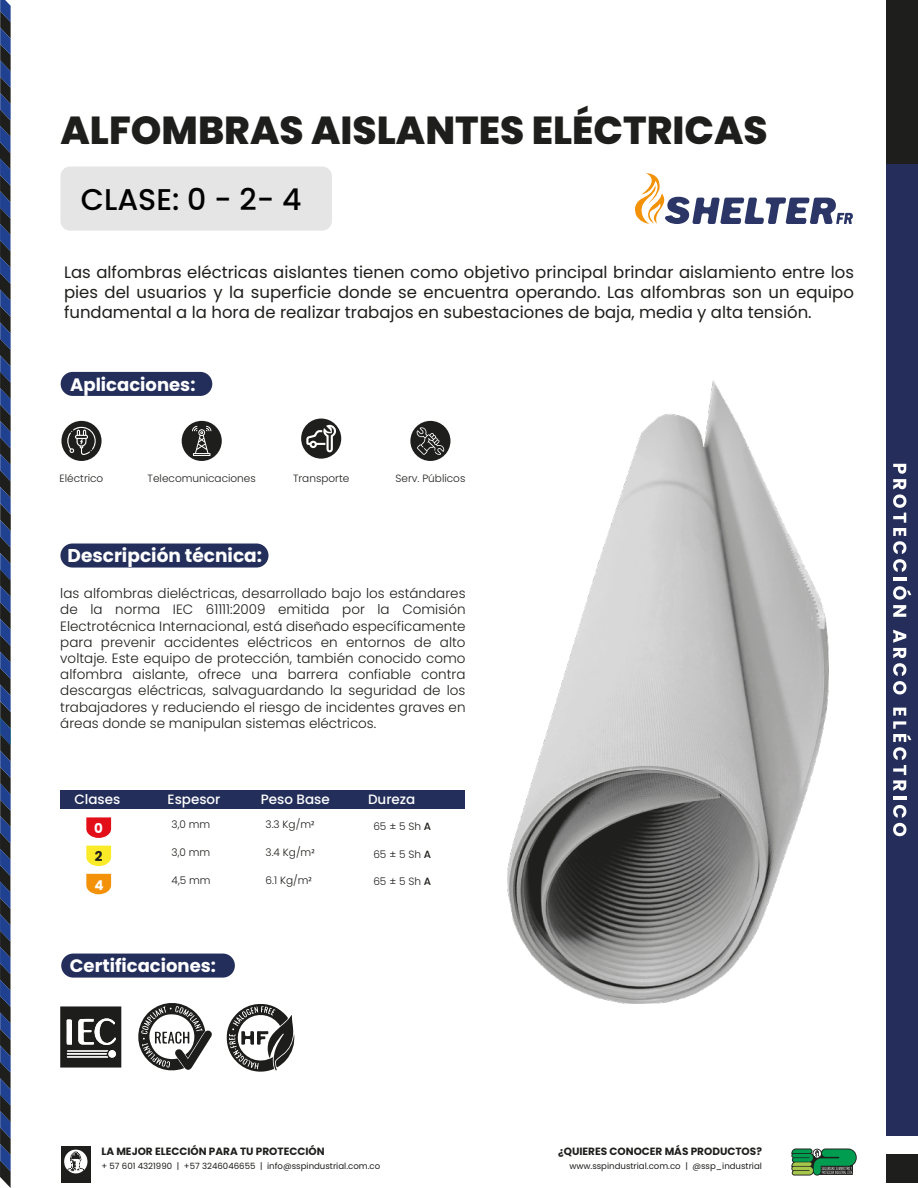
<style>
.page{position:relative;width:918px;height:1188px;background:#fff}
.page>*{position:absolute;margin:0;border:0;box-sizing:border-box;transform-origin:0 0}
.t1{font:800 39px "Poppins";color:#1e1e1c}
.t2{font:500 30px "Poppins";color:#010101}
.t3{font:700 18.6px "Poppins";color:#fff}
.t4{font:700 18px "Poppins";color:#fff}
.t5{font:16.5px/19.8px "Poppins";color:#1e1e1c;text-align:justify}
.t6{font:300 13.5px/16.2px "Poppins";color:#1e1e1c;text-align:justify}
.t7{font:500 13.5px "Poppins";color:#fff}
.t8{font:700 13.5px "Poppins";color:#fff}
.t9{font:700 13.5px "Poppins";color:#1d1d1b}
.t10{font:300 10.5px "Poppins";color:#1d1d1b}
.t11{font:700 10.5px "Poppins";color:#1f1f1d}
.t12{font:300 10.5px "Poppins";color:#1e1e1c}
.t13{font:8.55px "Poppins";color:#1f1f1d}
.s1{font-family:"Myriad Pro";font-weight:400}
.s2{font-weight:500}
</style>
<div class="page">
<div style="left:60px;top:167px;width:272px;height:64px;background:#e5e5e5;border-radius:10px"></div>
<div style="left:60px;top:544px;width:209px;height:24px;background:#232e5b;border-radius:12px"></div>
<div style="left:61px;top:372px;width:151px;height:24px;background:#232e5b;border-radius:12px"></div>
<svg style="left:138px;top:1003px;width:74px;height:68px"></svg>
<svg style="left:226px;top:1004px;width:69px;height:68px"></svg>
<svg style="left:60px;top:1006px;width:61px;height:62px;background:#4e4e4c"></svg>
<div style="left:108px;top:1050px;width:8px;height:8px;background:#fff;border-radius:50%"></div>
<div style="left:61px;top:421px;width:41px;height:40px;background:#1e1e1c;border-radius:50%"></div>
<svg style="left:67px;top:426px;width:29px;height:29px"></svg>
<div style="left:182px;top:421px;width:40px;height:40px;background:#1e1e1c;border-radius:50%"></div>
<svg style="left:192px;top:426px;width:20px;height:30px"></svg>
<div style="left:301px;top:419px;width:40px;height:40px;background:#1e1e1c;border-radius:50%"></div>
<svg style="left:306px;top:423px;width:30px;height:30px"></svg>
<div style="left:410px;top:421px;width:40px;height:40px;background:#1e1e1c;border-radius:50%"></div>
<svg style="left:416px;top:427px;width:29px;height:28px"></svg>
<svg style="left:0;top:0;width:11px;height:1188px;background:#2c3c5f"></svg>
<div style="left:886px;top:0;width:32px;height:186px;background:#1e1e1c"></div>
<div style="left:886px;top:164px;width:32px;height:972px;background:#252e5a"></div>
<svg style="left:893px;top:464px;width:13px;height:108px"></svg>
<svg style="left:893px;top:578px;width:18px;height:39px"></svg>
<svg style="left:893px;top:630px;width:13px;height:64px"></svg>
<svg style="left:893px;top:708px;width:18px;height:91px"></svg>
<svg style="left:893px;top:805px;width:13px;height:31px"></svg>
<div style="left:886px;top:1155px;width:32px;height:28px;background:#1e1e1c"></div>
<div style="left:61px;top:1147px;width:29px;height:36px;background:#1e1f1d"></div>
<svg style="left:64px;top:1150px;width:23px;height:23px"></svg>
<svg style="left:791px;top:1149px;width:66px;height:27px;background:#3f8a59"></svg>
<svg style="left:635px;top:173px;width:218px;height:51px"></svg>
<div style="left:61px;top:954px;width:174px;height:24px;background:#232e5b;border-radius:12px"></div>
<img style="left:507px;top:380px;width:322px;height:624px">
<svg style="left:86px;top:817px;width:25px;height:21px"></svg>
<svg style="left:86px;top:846px;width:25px;height:20px"></svg>
<svg style="left:86px;top:874px;width:25px;height:20px"></svg>
<div style="left:60px;top:791px;width:405px;height:18px;background:#232e5b"></div>
<h1 class="t1" style="left:60px;top:108px;width:709px">ALFOMBRAS AISLANTES ELÉCTRICAS</h1>
<h2 class="t2" style="left:81px;top:182px;width:222px">CLASE: 0 - 2- 4</h2>
<p class="t5" style="left:64px;top:263px;width:791px">Las alfombras eléctricas aislantes tienen como objetivo principal brindar aislamiento entre los pies del usuarios y la superficie donde se encuentra operando. Las alfombras son un equipo fundamental a la hora de realizar trabajos en subestaciones de baja, media y alta tensión.</p>
<h3 class="t4" style="left:70px;top:374px;width:127px">Aplicaciones:</h3>
<p class="t12" style="left:60px;top:473px;width:45px">Eléctrico</p>
<p class="t12" style="left:148px;top:473px;width:110px">Telecomunicaciones</p>
<p class="t12" style="left:293px;top:473px;width:58px">Transporte</p>
<p class="t12" style="left:396px;top:473px;width:71px">Serv. Públicos</p>
<h3 class="t3" style="left:68px;top:544px;width:196px">Descripción técnica:</h3>
<p class="t6" style="left:60px;top:586px;width:407px">las alfombras dieléctricas, desarrollado bajo los estándares de la norma IEC 61111:2009 emitida por la Comisión Electrotécnica Internacional, está diseñado específicamente para prevenir accidentes eléctricos en entornos de alto voltaje. Este equipo de protección, también conocido como alfombra aislante, ofrece una barrera confiable contra descargas eléctricas, salvaguardando la seguridad de los trabajadores y reduciendo el riesgo de incidentes graves en áreas donde se manipulan sistemas eléctricos.</p>
<p class="t7" style="left:74px;top:792px;width:47px">Clases</p>
<p class="t7" style="left:168px;top:792px;width:54px">Espesor</p>
<p class="t7" style="left:261px;top:792px;width:70px">Peso Base</p>
<p class="t7" style="left:368px;top:792px;width:49px">Dureza</p>
<p class="t10" style="left:266px;top:819px;width:50px">3.3 Kg/m<span class="s1">2</span></p>
<p class="t10" style="left:266px;top:846px;width:51px">3.4 Kg/m<span class="s1">2</span></p>
<p class="t10" style="left:266px;top:874px;width:48px">6.1 Kg/m<span class="s1">2</span></p>
<p class="t10" style="left:172px;top:818px;width:40px">3,0 mm</p>
<p class="t10" style="left:172px;top:846px;width:40px">3,0 mm</p>
<p class="t10" style="left:172px;top:874px;width:41px">4,5 mm</p>
<p class="t10" style="left:373px;top:820px;width:59px">65 ± 5 Sh <span class="s2">A</span></p>
<p class="t10" style="left:373px;top:848px;width:59px">65 ± 5 Sh <span class="s2">A</span></p>
<p class="t10" style="left:373px;top:876px;width:59px">65 ± 5 Sh <span class="s2">A</span></p>
<p class="t8" style="left:94px;top:820px;width:10px">0</p>
<p class="t9" style="left:95px;top:849px;width:9px">2</p>
<p class="t8" style="left:94px;top:877px;width:11px">4</p>
<h3 class="t4" style="left:70px;top:955px;width:148px">Certificaciones:</h3>
<p class="t11" style="left:101px;top:1145px;width:225px">LA MEJOR ELECCIÓN PARA TU PROTECCIÓN</p>
<p class="t13" style="left:101px;top:1161px;width:280px">+ 57 601 4321990 | +57 3246046655 | info@sspindustrial.com.co</p>
<p class="t11" style="left:558px;top:1145px;width:205px">¿QUIERES CONOCER MÁS PRODUCTOS?</p>
<p class="t13" style="left:569px;top:1161px;width:194px">www.sspindustrial.com.co | @ssp_industrial</p>
</div>
